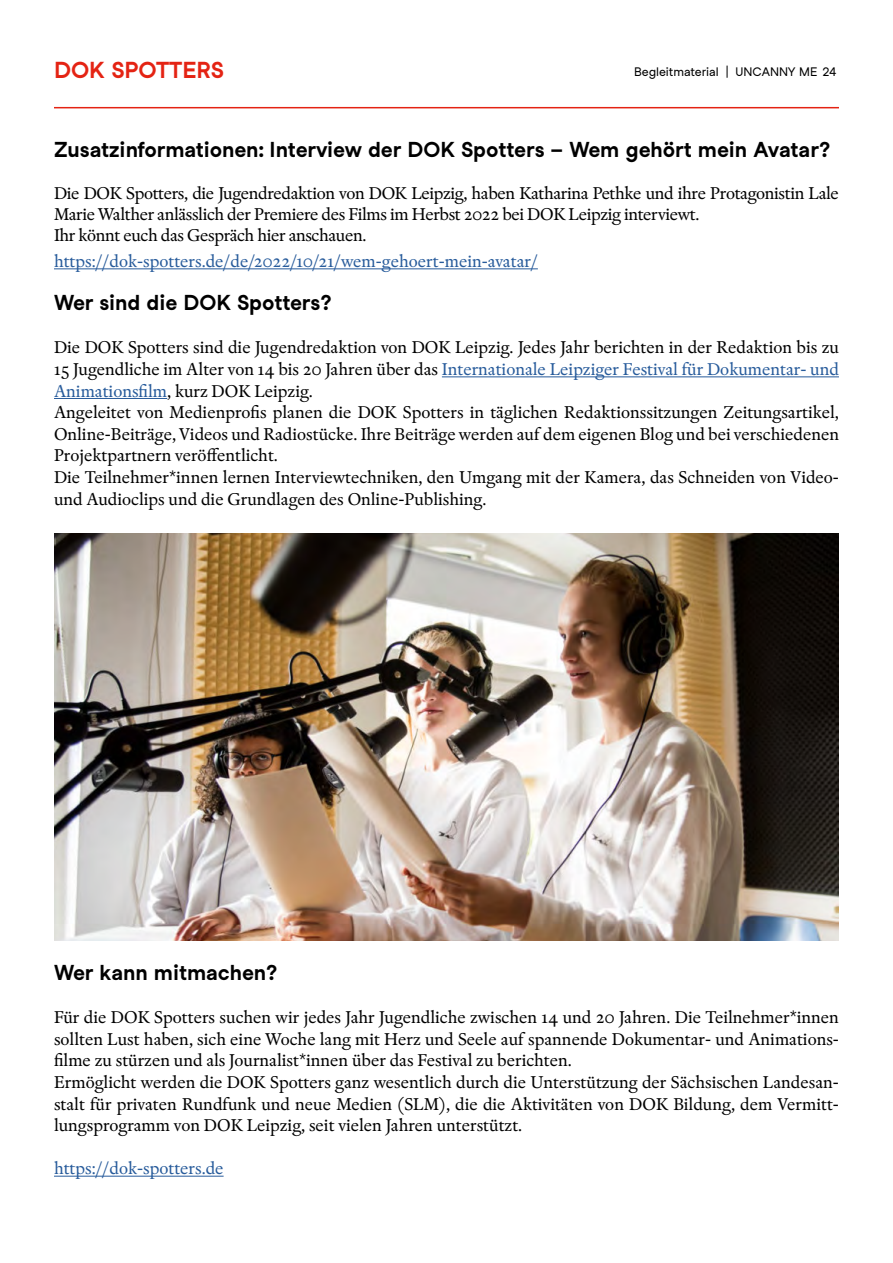
<style>
.page{position:relative;width:893px;height:1263px;background:#fff}
.page>*{position:absolute;margin:0;border:0;box-sizing:border-box;transform-origin:0 0}
.t1{font:700 22.5px "Studio Feixen Sans DOK";color:#e42313}
.t2{font:700 21px "Studio Feixen Sans DOK";color:#000}
.t3{font:18px/21.6px "Rongel";color:#000}
.t4{font:18px/21px "Rongel";letter-spacing:-.02em;color:#000}
.t5{font:18px "Rongel";color:#275b9b}
.t6{font:12px "Studio Feixen Sans DOK";color:#000}
.s1{color:#275b9b}
</style>
<div class="page">
<hr style="left:54px;top:107px;width:785px;height:1px;background:#e42313">
<hr style="left:54px;top:268px;width:484px;height:1px;background:#275b9b">
<hr style="left:442px;top:376px;width:397px;height:1px;background:#275b9b">
<hr style="left:54px;top:398px;width:113px;height:1px;background:#275b9b">
<hr style="left:54px;top:1176px;width:170px;height:1px;background:#275b9b">
<img style="left:54px;top:533px;width:785px;height:408px">
<p class="t1" style="left:54px;top:57px;width:171px">DOK SPOTTERS</p>
<p class="t6" style="left:634px;top:65px;width:204px">Begleitmaterial | UNCANNY ME 24</p>
<p class="t2" style="left:54px;top:138px;width:778px">Zusatzinformationen: Interview der DOK Spotters – Wem gehört mein Avatar?</p>
<p class="t4" style="left:54px;top:184px;width:786px">Die DOK Spotters, die Jugendredaktion von DOK Leipzig, haben Katharina Pethke und ihre Protagonistin Lale<br>Marie Walther anlässlich der Premiere des Films im Herbst 2022 bei DOK Leipzig interviewt.<br>Ihr könnt euch das Gespräch hier anschauen.</p>
<p class="t5" style="left:54px;top:250px;width:485px">https://dok-spotters.de/de/2022/10/21/wem-gehoert-mein-avatar/</p>
<p class="t2" style="left:54px;top:290px;width:279px">Wer sind die DOK Spotters?</p>
<p class="t3" style="left:54px;top:337px;width:786px">Die DOK Spotters sind die Jugendredaktion von DOK Leipzig. Jedes Jahr berichten in der Redaktion bis zu 15 Jugendliche im Alter von 14 bis 20 Jahren über das <span class="s1">Internationale Leipziger Festival für Dokumentar- und Animationsfilm</span>, kurz DOK Leipzig.<br>Angeleitet von Medienprofis planen die DOK Spotters in täglichen Redaktionssitzungen Zeitungsartikel, Online-Beiträge, Videos und Radiostücke. Ihre Beiträge werden auf dem eigenen Blog und bei verschiedenen Projektpartnern veröffentlicht.<br>Die Teilnehmer*innen lernen Interviewtechniken, den Umgang mit der Kamera, das Schneiden von Video&shy;und Audioclips und die Grundlagen des Online-Publishing.</p>
<p class="t2" style="left:54px;top:960px;width:225px">Wer kann mitmachen?</p>
<p class="t3" style="left:54px;top:1007px;width:786px">Für die DOK Spotters suchen wir jedes Jahr Jugendliche zwischen 14 und 20 Jahren. Die Teilnehmer*innen sollten Lust haben, sich eine Woche lang mit Herz und Seele auf spannende Dokumentar- und Animations&shy;filme zu stürzen und als Journalist*innen über das Festival zu berichten.<br>Ermöglicht werden die DOK Spotters ganz wesentlich durch die Unterstützung der Sächsischen Landesan&shy;stalt für privaten Rundfunk und neue Medien (SLM), die die Aktivitäten von DOK Bildung, dem Vermitt&shy;lungsprogramm von DOK Leipzig, seit vielen Jahren unterstützt.</p>
<p class="t5" style="left:54px;top:1157px;width:171px">https://dok-spotters.de</p>
</div>
